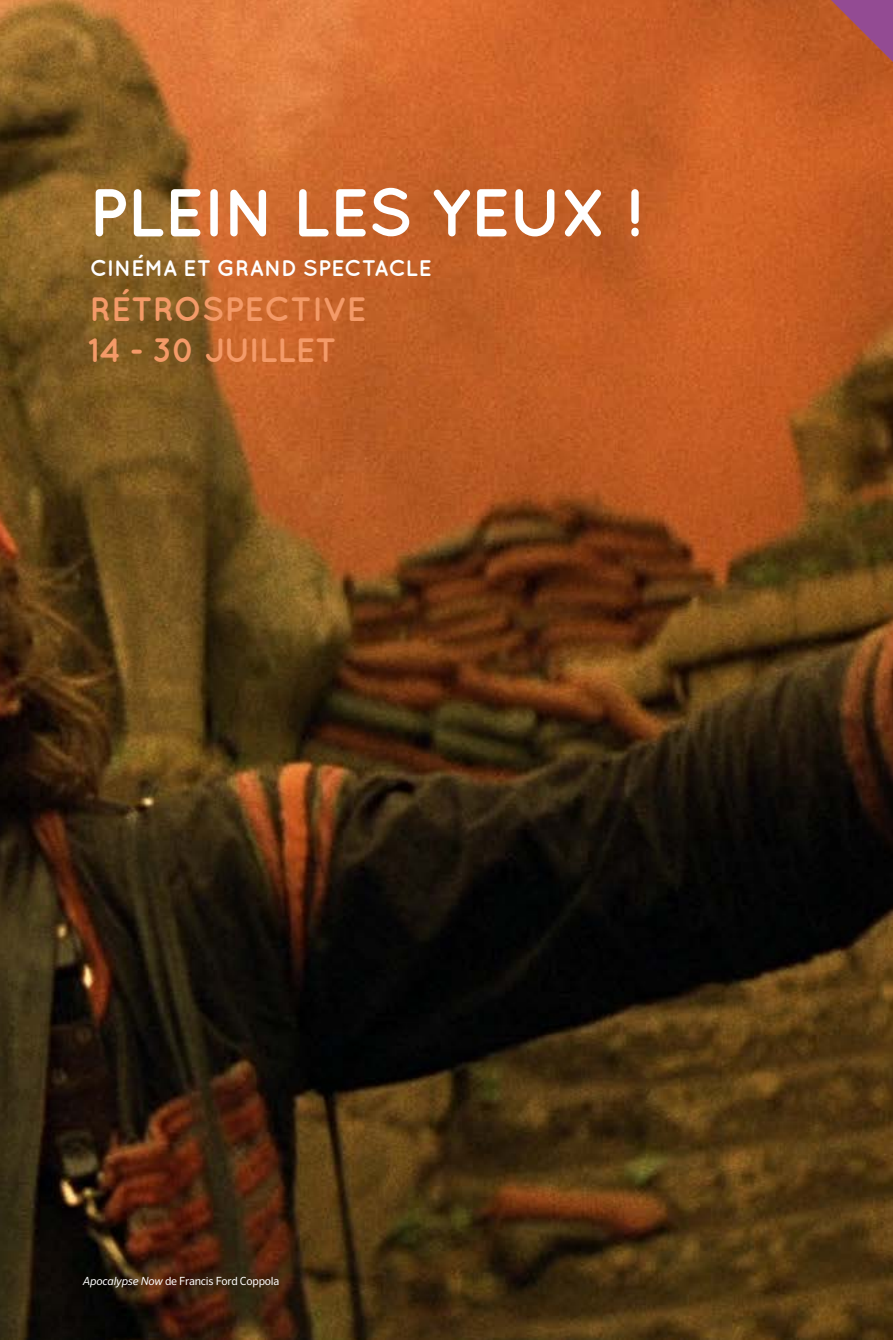
<style>
.page{position:relative;width:893px;height:1340px;background:#fff}
.page>*{position:absolute;margin:0;border:0;box-sizing:border-box;transform-origin:0 0}
.t1{font:700 67.5px "Quicksand";letter-spacing:-.015em;color:#fff}
.t2{font:700 33.75px/40.5px "Quicksand";letter-spacing:-.01em;color:#f49a68}
.t3{font:700 22.5px "Quicksand";color:#fff}
.t4{font:11.25px "Sero Pro";letter-spacing:-.02em;color:#fff}
.s1{font-style:italic}
</style>
<div class="page">
<img style="left:0;top:0;width:893px;height:1339px">
<svg style="left:771px;top:0;width:122px;height:125px;background:#bb5931"></svg>
<h1 class="t1" style="left:89px;top:172px;width:555px">PLEIN LES YEUX !</h1>
<h3 class="t3" style="left:90px;top:254px;width:343px">CINÉMA ET GRAND SPECTACLE</h3>
<h2 class="t2" style="left:88px;top:288px;width:280px">RÉTROSPECTIVE<br>14 - 30 JUILLET</h2>
<p class="t4" style="left:83px;top:1274px;width:198px"><span class="s1">Apocalypse Now</span> de Francis Ford Coppola</p>
</div>
